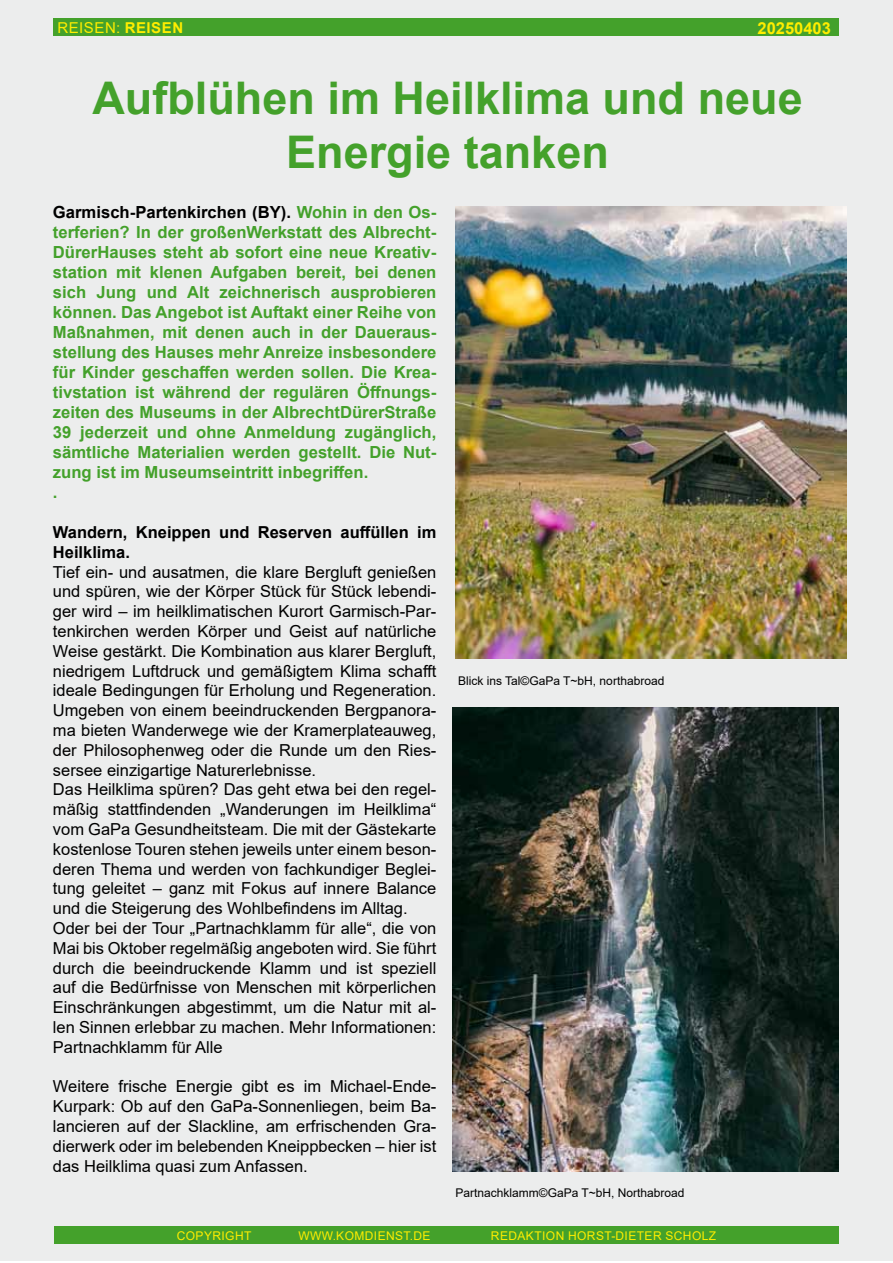
<style>
.page{position:relative;width:893px;height:1263px;background:#fff}
.page>*{position:absolute;margin:0;border:0;box-sizing:border-box;transform-origin:0 0}
.t1{font:700 45px/54px "Arial";color:#44a12b;text-align:center}
.t2{font:700 16.65px/20px "Arial";color:#44a12b}
.t3{font:16.5px/19.8px "Arial";color:#000}
.t4{font:700 16.5px/19.8px "Arial";color:#000}
.t5{font:700 16.5px "Arial";color:#ffed00}
.t6{font:15px "Arial";letter-spacing:.035em;color:#ffed00}
.t7{font:12px "Arial";color:#000}
.t8{font:12px "Arial";letter-spacing:.035em;color:#ffed00}
.s1{font-weight:700}
.s2{color:#000}
</style>
<div class="page">
<div style="left:0;top:0;width:893px;height:1261px;background:#eceded"></div>
<div style="left:54px;top:1226px;width:784px;height:18px;background:#44a12b"></div>
<div style="left:53px;top:18px;width:786px;height:18px;background:#44a12b"></div>
<img style="left:455px;top:206px;width:392px;height:453px">
<img style="left:453px;top:708px;width:385px;height:463px">
<p class="t6" style="left:57px;top:17px;width:127px">Reisen: <span class="s1">Reisen</span></p>
<p class="t5" style="left:757px;top:16px;width:75px">20250403</p>
<h1 class="t1" style="left:92px;top:71px;width:712px">Aufblühen im Heilklima und neue<br>Energie tanken</h1>
<p class="t2" style="left:53px;top:203px;width:385px"><span class="s2">Garmisch-Partenkirchen (BY).</span> Wohin in den Os&shy;terferien? In der großenWerkstatt des Albrecht-DürerHauses steht ab sofort eine neue Kreativ&shy;station mit klenen Aufgaben bereit, bei denen sich Jung und Alt zeichnerisch ausprobieren können. Das Angebot ist Auftakt einer Reihe von Maßnahmen, mit denen auch in der Daueraus&shy;stellung des Hauses mehr Anreize insbesondere für Kinder geschaffen werden sollen. Die Krea&shy;tivstation ist während der regulären Öffnungs&shy;zeiten des Museums in der AlbrechtDürerStraße 39 jederzeit und ohne Anmeldung zugänglich, sämtliche Materialien werden gestellt. Die Nut&shy;zung ist im Museumseintritt inbegriffen.<br>.</p>
<p class="t4" style="left:53px;top:522px;width:385px">Wandern, Kneippen und Reserven auffüllen im<br>Heilklima.</p>
<p class="t3" style="left:53px;top:562px;width:385px">Tief ein- und ausatmen, die klare Bergluft genießen und spüren, wie der Körper Stück für Stück lebendi&shy;ger wird – im heilklimatischen Kurort Garmisch-Par&shy;tenkirchen werden Körper und Geist auf natürliche Weise gestärkt. Die Kombination aus klarer Bergluft, niedrigem Luftdruck und gemäßigtem Klima schafft ideale Bedingungen für Erholung und Regeneration.<br>Umgeben von einem beeindruckenden Bergpanora&shy;ma bieten Wanderwege wie der Kramerplateauweg, der Philosophenweg oder die Runde um den Ries&shy;sersee einzigartige Naturerlebnisse.<br>Das Heilklima spüren? Das geht etwa bei den regel&shy;mäßig stattfindenden „Wanderungen im Heilklima“ vom GaPa Gesundheitsteam. Die mit der Gästekarte kostenlose Touren stehen jeweils unter einem beson&shy;deren Thema und werden von fachkundiger Beglei&shy;tung geleitet – ganz mit Fokus auf innere Balance und die Steigerung des Wohlbefindens im Alltag.<br>Oder bei der Tour „Partnachklamm für alle“, die von Mai bis Oktober regelmäßig angeboten wird. Sie führt durch die beeindruckende Klamm und ist speziell auf die Bedürfnisse von Menschen mit körperlichen Einschränkungen abgestimmt, um die Natur mit al&shy;len Sinnen erlebbar zu machen. Mehr I nformationen:<br>Partnachklamm für Alle</p>
<p class="t3" style="left:53px;top:1077px;width:385px;text-align:justify">Weitere frische Energie gibt es im Michael-Ende-Kurpark: Ob auf den GaPa-Sonnenliegen, beim Ba&shy;lancieren auf der Slackline, am erfrischenden Gra&shy;dierwerk oder im belebenden Kneippbecken – hier ist das Heilklima quasi zum Anfassen.</p>
<p class="t7" style="left:458px;top:672px;width:208px">Blick ins Tal©GaPa T~bH , northabroad</p>
<p class="t7" style="left:455px;top:1185px;width:231px">Partnachklamm©GaPa T~bH , Northabroad</p>
<p class="t8" style="left:177px;top:1227px;width:76px">Copyright</p>
<p class="t8" style="left:298px;top:1227px;width:134px">www.komdienst.de</p>
<p class="t8" style="left:491px;top:1227px;width:227px">Redaktion Horst-Dieter Scholz</p>
</div>
